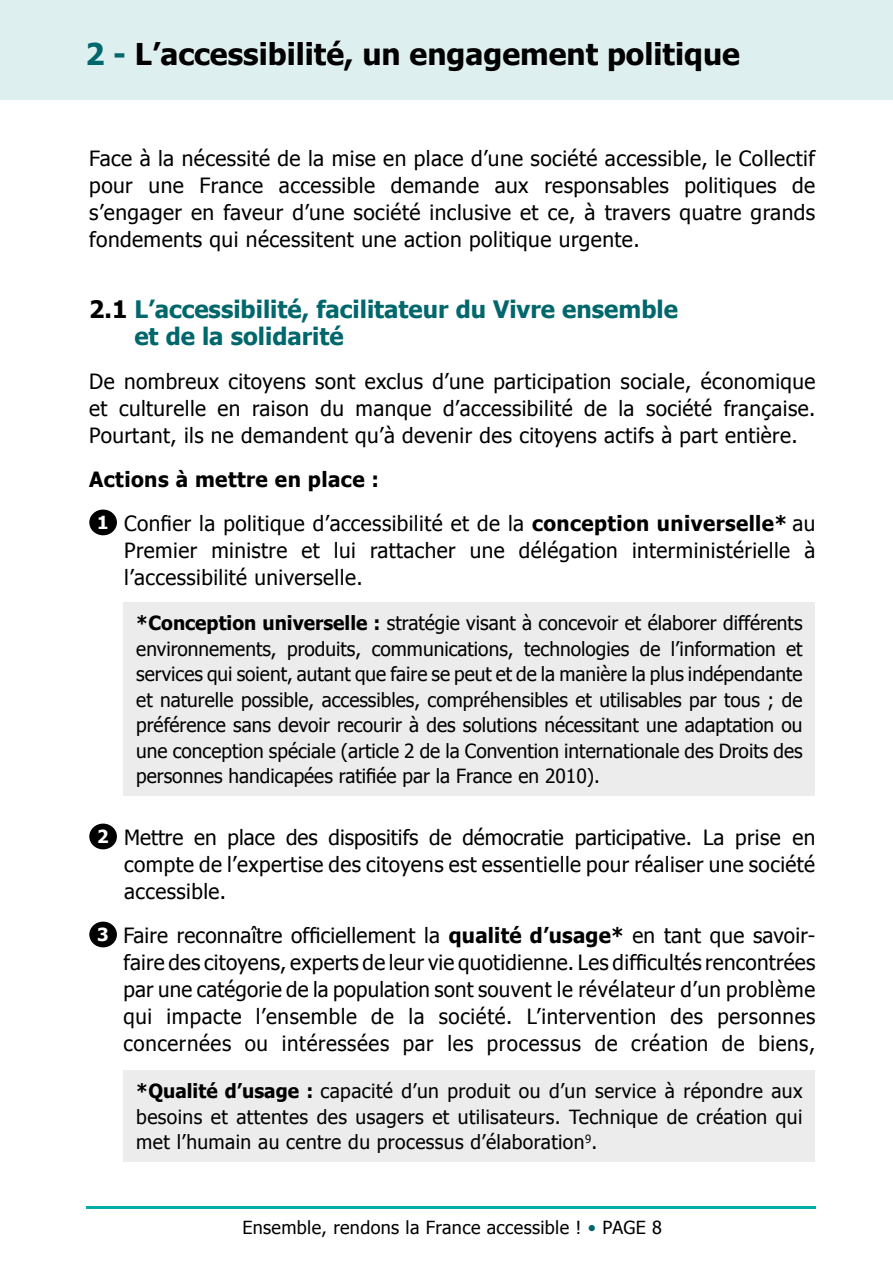
<style>
.page{position:relative;width:893px;height:1263px;background:#fff}
.page>*{position:absolute;margin:0;border:0;box-sizing:border-box;transform-origin:0 0}
.t1{font:700 30px "Tahoma";color:#000}
.t2{font:700 24px/27px "Tahoma";color:#00676c}
.t3{font:21px/27px "Tahoma";letter-spacing:.02em;color:#000;text-align:justify}
.t4{font:700 21px/44px "Tahoma";letter-spacing:.02em;color:#000}
.t5{font:19.5px/25.5px "Tahoma";color:#000;text-align:justify}
.t6{font:18px "Tahoma";letter-spacing:.02em;color:#000}
.s1{color:#00676c}
.s2{color:#000}
.s3{font-size:18px;color:#fff}
.s4{font-weight:400}
.s5{font-weight:700}
.s6{font-weight:700;font-size:18px;color:#fff}
</style>
<div class="page">
<div style="left:89px;top:509px;width:28px;height:26px;background:#000;border-radius:50%"></div>
<div style="left:89px;top:824px;width:28px;height:25px;background:#000;border-radius:50%"></div>
<div style="left:89px;top:922px;width:28px;height:25px;background:#000;border-radius:50%"></div>
<hr style="left:86px;top:1206px;width:729px;height:3px;background:#00aca8">
<div style="left:0;top:0;width:893px;height:99px;background:#deefef"></div>
<div style="left:124px;top:603px;width:691px;height:193px;background:#ececed"></div>
<div style="left:124px;top:1070px;width:691px;height:92px;background:#ececed"></div>
<h1 class="t1" style="left:85px;top:34px;width:656px"><span class="s1">2 -</span> L’accessibilité, un engagement politique</h1>
<p class="t3" style="left:89px;top:144px;width:727px">Face à la nécessité de la mise en place d’une société accessible, le Collectif pour une France accessible demande aux responsables politiques de s’engager en faveur d’une société inclusive et ce, à travers quatre grands fondements qui nécessitent une action politique urgente.</p>
<p class="t2" style="left:134px;top:294px;width:545px;text-indent:-45px"><span class="s2">2.1</span> L’accessibilité, facilitateur du Vivre ensemble et de la solidarité</p>
<p class="t3" style="left:89px;top:367px;width:728px">De nombreux citoyens sont exclus d’une participation sociale, économique et culturelle en raison du manque d’accessibilité de la société française.<br>Pourtant, ils ne demandent qu’à devenir des citoyens actifs à part entière.</p>
<p class="t4" style="left:97px;top:456px;width:720px;text-indent:-8px">Actions à mettre en place :<br><span class="s3">1</span> <span class="s4">Confier la politique d’accessibilité et de la</span> conception universelle* <span class="s4">au</span></p>
<p class="t3" style="left:124px;top:536px;width:692px">Premier ministre et lui rattacher une délégation interministérielle à l’accessibilité universelle.</p>
<p class="t5" style="left:136px;top:609px;width:668px"><span class="s5">*Conception universelle :</span> stratégie visant à concevoir et élaborer différents environnements, produits, communications, technologies de l’information et services qui soient, autant que faire se peut et de la manière la plus indépendante et naturelle possible, accessibles, compréhensibles et utilisables par tous ; de préférence sans devoir recourir à des solutions nécessitant une adaptation ou une conception spéciale (article 2 de la Convention internationale des Droits des personnes handicapées ratifiée par la France en 2010).</p>
<p class="t3" style="left:124px;top:823px;width:693px;text-indent:-27px"><span class="s6">2</span> Mettre en place des dispositifs de démocratie participative. La prise en compte de l’expertise des citoyens est essentielle pour réaliser une société accessible.</p>
<p class="t3" style="left:123px;top:921px;width:693px;text-indent:-26px"><span class="s6">3</span> Faire reconnaître officiellement la <span class="s5">qualité d’usage*</span> en tant que savoir&shy;faire des citoyens, experts de leur vie quotidienne. Les difficultés rencontrées par une catégorie de la population sont souvent le révélateur d’un problème qui impacte l’ensemble de la société. L’intervention des personnes concernées ou intéressées par les processus de création de biens,</p>
<p class="t5" style="left:136px;top:1077px;width:668px"><span class="s5">*Qualité d’usage :</span> capacité d’un produit ou d’un service à répondre aux besoins et attentes des usagers et utilisateurs. Technique de création qui met l’humain au centre du processus d’élaboration<sup>9</sup>.</p>
<p class="t6" style="left:242px;top:1215px;width:421px">Ensemble, rendons la France accessible ! <span class="s1">•</span> PAGE 8</p>
</div>
